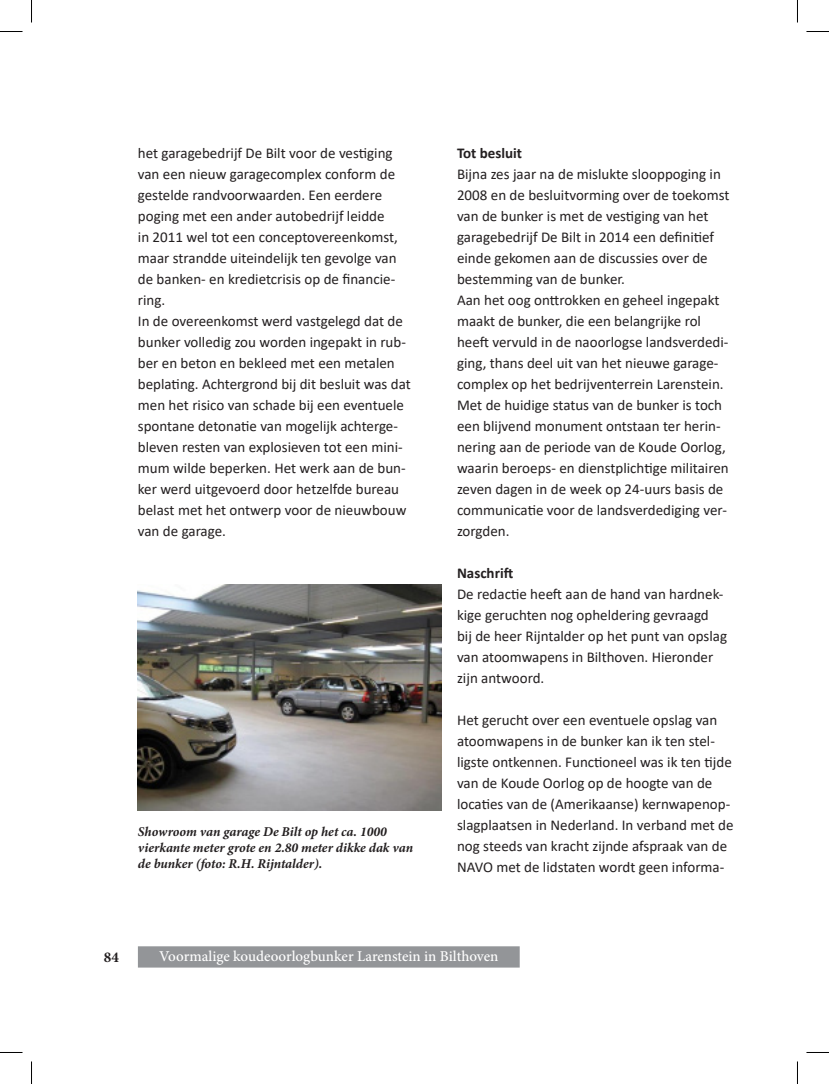
<style>
.page{position:relative;width:829px;height:1084px;background:#fff}
.page>*{position:absolute;margin:0;border:0;box-sizing:border-box;transform-origin:0 0}
.t1{font:15px/21px "Calibri";color:#231f20}
.t2{font:500 15px "Minion Pro";color:#fff}
.Heading_2{font:700 15px "Calibri";color:#231f20}
.t3{font:700 15px "Minion Pro";color:#231f20}
.t4{font:italic 700 13.5px/16.2px "Minion Pro";letter-spacing:-.005em;color:#231f20}
</style>
<div class="page">
<div style="left:138px;top:946px;width:381px;height:21px;background:#939598"></div>
<img style="left:138px;top:584px;width:303px;height:226px">
<svg style="left:0;top:31px;width:22px;height:1px"></svg>
<svg style="left:806px;top:31px;width:22px;height:1px"></svg>
<svg style="left:0;top:1052px;width:22px;height:1px"></svg>
<svg style="left:806px;top:1052px;width:22px;height:1px"></svg>
<svg style="left:31px;top:0;width:1px;height:23px"></svg>
<svg style="left:31px;top:1061px;width:1px;height:22px"></svg>
<svg style="left:797px;top:0;width:1px;height:23px"></svg>
<svg style="left:797px;top:1061px;width:1px;height:22px"></svg>
<p class="t1" style="left:138px;top:142px;width:261px">het garagebedrijf De Bilt voor de vestiging van een nieuw garagecomplex conform de gestelde randvoorwaarden. Een eerdere poging met een ander autobedrijf leidde in 2011 wel tot een conceptovereenkomst, maar strandde uiteindelijk ten gevolge van de banken- en kredietcrisis op de financie&shy;ring.</p>
<p class="t1" style="left:138px;top:310px;width:274px">In de overeenkomst werd vastgelegd dat de bunker volledig zou worden ingepakt in rub&shy;ber en beton en bekleed met een metalen beplating. Achtergrond bij dit besluit was dat men het risico van schade bij een eventuele spontane detonatie van mogelijk achterge&shy;bleven resten van explosieven tot een mini&shy;mum wilde beperken. Het werk aan de bun&shy;ker werd uitgevoerd door hetzelfde bureau belast met het ontwerp voor de nieuwbouw van de garage.</p>
<p class="t4" style="left:138px;top:823px;width:277px">Showroom van garage De Bilt op het ca. 1000 vierkante meter grote en 2.80 meter dikke dak van de bunker (foto: R.H. Rijntalder).</p>
<p class="Heading_2" style="left:457px;top:142px;width:67px">Tot besluit</p>
<p class="t1" style="left:457px;top:163px;width:274px">Bijna zes jaar na de mislukte slooppoging in 2008 en de besluitvorming over de toekomst van de bunker is met de vestiging van het garagebedrijf De Bilt in 2014 een definitief einde gekomen aan de discussies over de bestemming van de bunker.</p>
<p class="t1" style="left:457px;top:289px;width:273px">Aan het oog onttrokken en geheel ingepakt maakt de bunker, die een belangrijke rol heeft vervuld in de naoorlogse landsverdedi&shy;ging, thans deel uit van het nieuwe garage&shy;complex op het bedrijventerrein Larenstein.<br>Met de huidige status van de bunker is toch een blijvend monument ontstaan ter herin&shy;nering aan de periode van de Koude Oorlog, waarin beroeps- en dienstplichtige militairen zeven dagen in de week op 24-uurs basis de communicatie voor de landsverdediging ver&shy;zorgden.</p>
<p class="Heading_2" style="left:457px;top:562px;width:58px">Naschrift</p>
<p class="t1" style="left:457px;top:583px;width:271px">De redactie heeft aan de hand van hardnek&shy;kige geruchten nog opheldering gevraagd bij de heer Rijntalder op het punt van opslag van atoomwapens in Bilthoven. Hieronder zijn antwoord.</p>
<p class="t1" style="left:457px;top:709px;width:278px">Het gerucht over een eventuele opslag van atoomwapens in de bunker kan ik ten stel&shy;ligste ontkennen. Functioneel was ik ten tijde van de Koude Oorlog op de hoogte van de locaties van de (Amerikaanse) kernwapenop&shy;slagplaatsen in Nederland. In verband met de nog steeds van kracht zijnde afspraak van de NAVO met de lidstaten wordt geen informa-</p>
<p class="t3" style="left:104px;top:946px;width:16px">84</p>
<p class="t2" style="left:159px;top:946px;width:341px">Voormalige koudeoorlogbunker Larenstein in Bilthoven</p>
</div>
